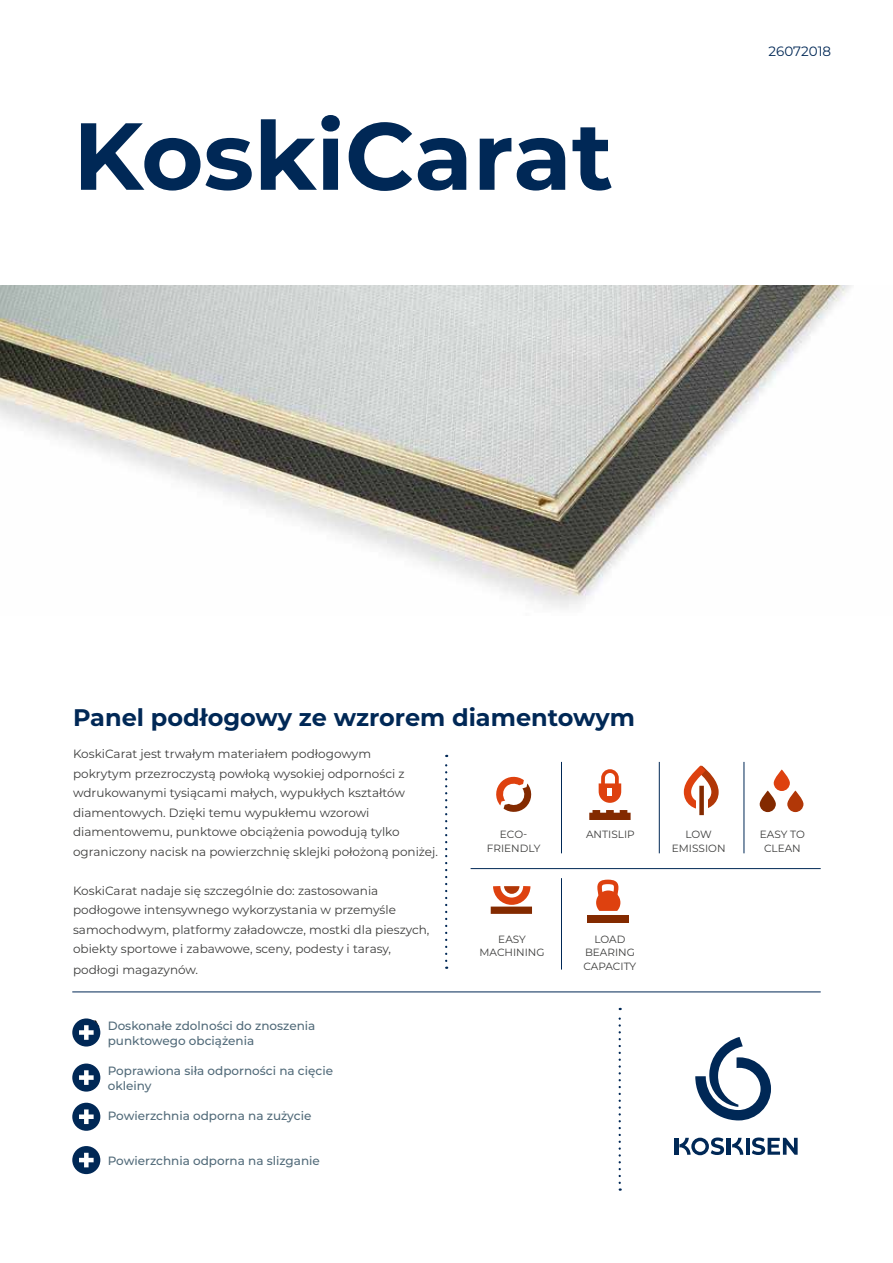
<style>
.page{position:relative;width:893px;height:1263px;background:#fff}
.page>*{position:absolute;margin:0;border:0;box-sizing:border-box;transform-origin:0 0}
.t1{font:700 94.95px "Montserrat";color:#002856}
.t2{font:700 24px "Montserrat";color:#002856}
.t3{font:13.5px "Montserrat";color:#002856}
.t4{font:12px/19.5px "Montserrat";color:#3c3c3b}
.t5{font:500 12px/15px "Montserrat";color:#516a79}
.t6{font:10.5px/13.5px "Montserrat";color:#3c3c3b;text-align:center}
</style>
<div class="page">
<img style="left:0;top:286px;width:851px;height:322px">
<hr style="left:746px;top:1138px;width:3px;height:17px;background:#002856">
<hr style="left:674px;top:1138px;width:4px;height:17px;background:#002856">
<hr style="left:727px;top:1138px;width:4px;height:17px;background:#002856">
<svg style="left:752px;top:1137px;width:46px;height:18px"></svg>
<svg style="left:679px;top:1137px;width:45px;height:18px"></svg>
<svg style="left:732px;top:1138px;width:11px;height:17px"></svg>
<svg style="left:695px;top:1037px;width:76px;height:83px"></svg>
<svg style="left:94px;top:1020px;width:5px;height:20px"></svg>
<svg style="left:445px;top:755px;width:2px;height:214px"></svg>
<svg style="left:619px;top:1008px;width:2px;height:183px"></svg>
<div style="left:72px;top:1018px;width:28px;height:28px;background:#002856;border-radius:50%"></div>
<div style="left:84px;top:1025px;width:5px;height:15px;background:#fff"></div>
<div style="left:79px;top:1030px;width:15px;height:5px;background:#fff"></div>
<div style="left:72px;top:1063px;width:28px;height:28px;background:#002856;border-radius:50%"></div>
<div style="left:84px;top:1070px;width:5px;height:15px;background:#fff"></div>
<div style="left:79px;top:1075px;width:15px;height:5px;background:#fff"></div>
<div style="left:72px;top:1103px;width:28px;height:28px;background:#002856;border-radius:50%"></div>
<div style="left:84px;top:1109px;width:5px;height:15px;background:#fff"></div>
<div style="left:79px;top:1114px;width:15px;height:5px;background:#fff"></div>
<div style="left:72px;top:1146px;width:28px;height:28px;background:#002856;border-radius:50%"></div>
<div style="left:84px;top:1153px;width:5px;height:14px;background:#fff"></div>
<hr style="left:79px;top:1158px;width:15px;height:4px;background:#fff">
<hr style="left:72px;top:991px;width:749px;height:1px;background:#002856">
<hr style="left:471px;top:868px;width:350px;height:1px;background:#002856">
<hr style="left:561px;top:878px;width:1px;height:91px;background:#002856">
<hr style="left:561px;top:762px;width:1px;height:91px;background:#002856">
<hr style="left:659px;top:762px;width:1px;height:91px;background:#002856">
<hr style="left:744px;top:762px;width:1px;height:91px;background:#002856">
<div style="left:491px;top:906px;width:41px;height:8px;background:#832a00"></div>
<svg style="left:490px;top:886px;width:42px;height:22px"></svg>
<svg style="left:683px;top:765px;width:36px;height:44px"></svg>
<div style="left:696px;top:798px;width:11px;height:13px;background:#fff"></div>
<div style="left:699px;top:786px;width:5px;height:29px;background:#832a00"></div>
<svg style="left:496px;top:776px;width:36px;height:36px"></svg>
<svg style="left:589px;top:810px;width:42px;height:10px"></svg>
<svg style="left:599px;top:769px;width:22px;height:34px"></svg>
<svg style="left:774px;top:769px;width:16px;height:22px"></svg>
<svg style="left:760px;top:790px;width:16px;height:22px"></svg>
<svg style="left:787px;top:790px;width:16px;height:22px"></svg>
<div style="left:587px;top:915px;width:41px;height:8px;background:#832a00"></div>
<svg style="left:596px;top:880px;width:24px;height:31px"></svg>
<h1 class="t1" style="left:73px;top:88px;width:541px">KoskiCarat</h1>
<p class="t3" style="left:769px;top:42px;width:64px">26072018</p>
<h2 class="t2" style="left:73px;top:700px;width:563px">Panel podłogowy ze wzrorem diamentowym</h2>
<p class="t4" style="left:73px;top:744px;width:366px">KoskiCarat jest trwałym materiałem podłogowym<br>pokrytym przezroczystą powłoką wysokiej odporności z wdrukowanymi tysiącami małych, wypukłych kształtów diamentowych. Dzięki temu wypukłemu wzorowi diamentowemu, punktowe obciążenia powodują tylko ograniczony nacisk na powierzchnię sklejki położoną poniżej.</p>
<p class="t4" style="left:73px;top:880px;width:358px">KoskiCarat nadaje się szczególnie do: zastosowania podłogowe intensywnego wykorzystania w przemyśle samochodwym, platformy załadowcze, mostki dla pieszych, obiekty sportowe i zabawowe, sceny, podesty i tarasy,</p>
<p class="t4" style="left:73px;top:960px;width:127px">podłogi magazynów.</p>
<p class="t5" style="left:108px;top:1018px;width:209px">Doskonałe zdolności do znoszenia punktowego obciążenia</p>
<p class="t5" style="left:108px;top:1063px;width:227px">Poprawiona siła odporności na cięcie okleiny</p>
<p class="t5" style="left:108px;top:1108px;width:205px">Powierzchnia odporna na zużycie</p>
<p class="t5" style="left:108px;top:1153px;width:214px">Powierzchnia odporna na slizganie</p>
<p class="t6" style="left:487px;top:827px;width:55px">ECO-<br>FRIENDLY</p>
<p class="t6" style="left:586px;top:827px;width:50px">ANTISLIP</p>
<p class="t6" style="left:760px;top:827px;width:47px">EASY TO<br>CLEAN</p>
<p class="t6" style="left:672px;top:827px;width:55px">LOW<br>EMISSION</p>
<p class="t6" style="left:480px;top:932px;width:67px">EASY<br>MACHINING</p>
<p class="t6" style="left:584px;top:932px;width:54px">LOAD<br>BEARING<br>CAPACITY</p>
</div>
